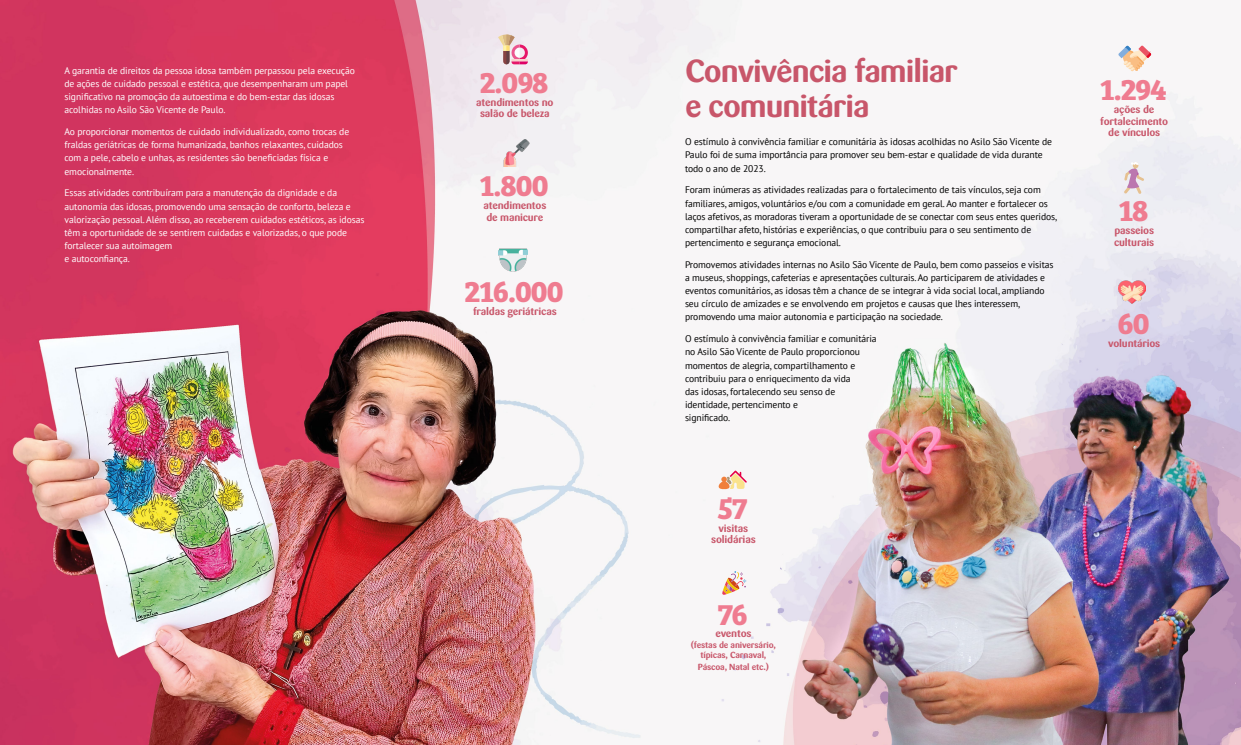
<style>
.page{position:relative;width:1241px;height:745px;background:#fff}
.page>*{position:absolute;margin:0;border:0;box-sizing:border-box;transform-origin:0 0}
.t1{font:700 31.5px/34.1px "Sari";letter-spacing:-.035em;color:#c8566a}
.t2{font:700 30.62px "Bree Serif";letter-spacing:-.04em;color:#ef7c90}
.t3{font:700 10.5px/11.4px "Sari";letter-spacing:-.02em;color:#c8566a;text-align:center}
.t4{font:9.62px/13.1px "PT Sans";letter-spacing:-.01em;color:#000}
.t5{font:9.62px/13.1px "PT Sans";letter-spacing:-.01em;color:#fff}
.t6{font:700 8.75px/10.5px "Sari";letter-spacing:-.02em;color:#c8566a;text-align:center}
</style>
<div class="page">
<img style="left:0;top:0;width:1240px;height:744px">
<svg style="left:498px;top:35px;width:30px;height:29px"></svg>
<svg style="left:722px;top:570px;width:24px;height:24px"></svg>
<svg style="left:1123px;top:162px;width:20px;height:32px"></svg>
<svg style="left:1118px;top:45px;width:33px;height:27px"></svg>
<img style="left:499px;top:245px;width:29px;height:29px">
<img style="left:502px;top:139px;width:28px;height:27px">
<img style="left:1118px;top:278px;width:27px;height:27px">
<svg style="left:718px;top:470px;width:28px;height:19px"></svg>
<p class="t5" style="left:64px;top:64px;width:292px">A garantia de direitos da pessoa idosa também perpassou pela execução de ações de cuidado pessoal e estética, que desempenharam um papel significativo na promoção da autoestima e do bem-estar das idosas acolhidas no Asilo São Vicente de Paulo.</p>
<p class="t5" style="left:64px;top:125px;width:286px">Ao proporcionar momentos de cuidado individualizado, como trocas de fraldas geriátricas de forma humanizada, banhos relaxantes, cuidados com a pele, cabelo e unhas, as residentes são beneficiadas física e emocionalmente.</p>
<p class="t5" style="left:64px;top:186px;width:301px">Essas atividades contribuíram para a manutenção da dignidade e da autonomia das idosas, promovendo uma sensação de conforto, beleza e valorização pessoal. Além disso, ao receberem cuidados estéticos, as idosas têm a oportunidade de se sentirem cuidadas e valorizadas, o que pode fortalecer sua autoimagem<br>e autoconfiança.</p>
<h2 class="t2" style="left:479px;top:59px;width:70px">2.098</h2>
<p class="t3" style="left:476px;top:97px;width:79px">atendimentos no salão de beleza</p>
<h2 class="t2" style="left:479px;top:161px;width:70px">1.800</h2>
<p class="t3" style="left:483px;top:200px;width:64px;text-align:left">atendimentos de manicure</p>
<h2 class="t2" style="left:464px;top:267px;width:100px">216.000</h2>
<p class="t3" style="left:473px;top:305px;width:85px">fraldas geriátricas</p>
<h1 class="t1" style="left:685px;top:54px;width:274px">Convivência familiar e comunitária</h1>
<p class="t4" style="left:685px;top:135px;width:368px">O estímulo à convivência familiar e comunitária às idosas acolhidas no Asilo São Vicente de<br>Paulo foi de suma importância para promover seu bem-estar e qualidade de vida durante todo o ano de 2023.</p>
<p class="t4" style="left:685px;top:183px;width:374px">Foram inúmeras as atividades realizadas para o fortalecimento de tais vínculos, seja com familiares, amigos, voluntários e/ou com a comunidade em geral. Ao manter e fortalecer os laços afetivos, as moradoras tiveram a oportunidade de se conectar com seus entes queridos, compartilhar afeto, histórias e experiências, o que contribuiu para o seu sentimento de pertencimento e segurança emocional.</p>
<p class="t4" style="left:685px;top:257px;width:370px">Promovemos atividades internas no Asilo São Vicente de Paulo, bem como passeios e visitas a museus, shoppings, cafeterias e apresentações culturais. Ao participarem de atividades e eventos comunitários, as idosas têm a chance de se integrar à vida social local, ampliando seu círculo de amizades e se envolvendo em projetos e causas que lhes interessem, promovendo uma maior autonomia e participação na sociedade.</p>
<p class="t4" style="left:685px;top:332px;width:193px">O estímulo à convivência familiar e comunitária no Asilo São Vicente de Paulo proporcionou momentos de alegria, compartilhamento e contribuiu para o enriquecimento da vida<br>das idosas, fortalecendo seu senso de identidade, pertencimento e<br>significado.</p>
<h2 class="t2" style="left:717px;top:484px;width:32px">57</h2>
<p class="t3" style="left:711px;top:522px;width:46px">visitas solidárias</p>
<h2 class="t2" style="left:717px;top:589px;width:32px">76</h2>
<p class="t3" style="left:715px;top:627px;width:38px">eventos</p>
<p class="t6" style="left:690px;top:639px;width:87px">(festas de aniversário, típicas, Carnaval,</p>
<p class="t6" style="left:697px;top:661px;width:73px">Páscoa, Natal etc.)</p>
<h2 class="t2" style="left:1099px;top:66px;width:69px">1.294</h2>
<p class="t3" style="left:1100px;top:104px;width:69px">ações de fortalecimento de vínculos</p>
<h2 class="t2" style="left:1118px;top:186px;width:32px">18</h2>
<p class="t3" style="left:1113px;top:225px;width:42px;text-align:left">passeios culturais</p>
<h2 class="t2" style="left:1117px;top:299px;width:34px">60</h2>
<p class="t3" style="left:1107px;top:337px;width:54px">voluntários</p>
</div>
